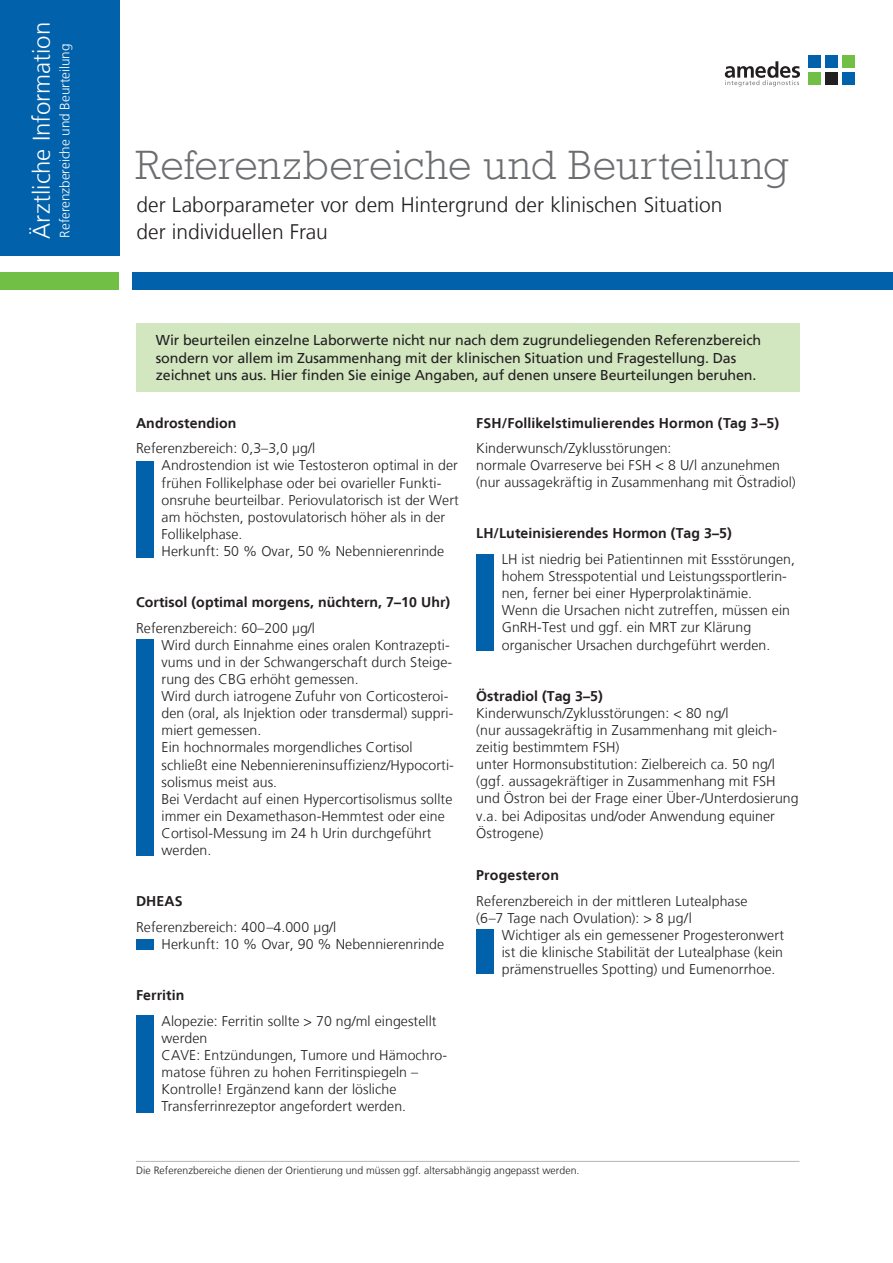
<style>
.page{position:relative;width:893px;height:1263px;background:#fff}
.page>*{position:absolute;margin:0;border:0;box-sizing:border-box;transform-origin:0 0}
.t1{font:300 42px "Rockwell";letter-spacing:.005em;color:#6c6d70}
.t2{font:300 24px "Frutiger LT";color:#fff}
.t3{font:300 21px/27px "Frutiger LT";color:#231f20}
.t4{font:14.25px/17.1px "Frutiger LT";letter-spacing:-.01em;color:#231f20}
.t5{font:300 14.1px/17.1px "Frutiger LT";letter-spacing:.005em;color:#231f20}
.t6{font:700 14.1px "Frutiger LT";letter-spacing:.005em;color:#231f20}
.t7{font:300 13.5px "Frutiger LT";letter-spacing:-.005em;color:#fff}
.t8{font:300 10.5px "Frutiger LT";letter-spacing:.005em;color:#231f20}
</style>
<div class="page">
<div style="left:132px;top:272px;width:761px;height:17px;background:#0161ab"></div>
<div style="left:0;top:272px;width:119px;height:17px;background:#71bf44"></div>
<div style="left:136px;top:323px;width:663px;height:68px;background:#d2e7c0"></div>
<div style="left:136px;top:461px;width:17px;height:96px;background:#0161ab"></div>
<div style="left:476px;top:929px;width:17px;height:45px;background:#0161ab"></div>
<div style="left:136px;top:939px;width:17px;height:10px;background:#0161ab"></div>
<div style="left:136px;top:1015px;width:17px;height:98px;background:#0161ab"></div>
<div style="left:476px;top:554px;width:17px;height:97px;background:#0161ab"></div>
<div style="left:136px;top:639px;width:17px;height:216px;background:#0161ab"></div>
<hr style="left:136px;top:1161px;width:663px;height:1px;background:#bcbdc0">
<div style="left:808px;top:55px;width:13px;height:13px;background:#0161ab"></div>
<div style="left:825px;top:55px;width:13px;height:13px;background:#0161ab"></div>
<div style="left:842px;top:55px;width:13px;height:13px;background:#71bf44"></div>
<div style="left:808px;top:72px;width:13px;height:13px;background:#71bf44"></div>
<div style="left:825px;top:72px;width:13px;height:13px;background:#231f20"></div>
<div style="left:842px;top:72px;width:13px;height:13px;background:#0161ab"></div>
<svg style="left:725px;top:61px;width:75px;height:25px"></svg>
<div style="left:0;top:0;width:119px;height:255px;background:#0161ab"></div>
<h2 class="t2" style="left:28px;top:239px;width:218px;rotate:-90deg">Ärztliche Information</h2>
<p class="t7" style="left:57px;top:238px;width:195px;rotate:-90deg">Referenzbereiche und Beurteilung</p>
<h1 class="t1" style="left:136px;top:134px;width:654px">Referenzbereiche und Beurteilung</h1>
<h3 class="t3" style="left:136px;top:192px;width:588px">der Laborparameter vor dem Hintergrund der klinischen Situation der individuellen Frau</h3>
<p class="t4" style="left:156px;top:332px;width:607px">Wir beurteilen einzelne Laborwerte nicht nur nach dem zugrundeliegenden Referenzbereich sondern vor allem im Zusammenhang mit der klinischen Situation und Fragestellung. Das zeichnet uns aus. Hier finden Sie einige Angaben, auf denen unsere Beurteilungen beruhen.</p>
<p class="t6" style="left:136px;top:414px;width:102px">Androstendion</p>
<p class="t5" style="left:162px;top:440px;width:299px;text-indent:-26px">Referenzbereich: 0,3–3,0 μg/l<br>Androstendion ist wie Testosteron optimal in der frühen Follikelphase oder bei ovarieller Funkti&shy;onsruhe beurteilbar. Periovulatorisch ist der Wert am höchsten, postovulatorisch höher als in der Follikelphase.<br>Herkunft: 50 % Ovar, 50 % Nebennierenrinde</p>
<p class="t6" style="left:136px;top:594px;width:316px">Cortisol (optimal morgens, nüchtern, 7–10 Uhr)</p>
<p class="t5" style="left:162px;top:619px;width:294px;text-indent:-26px">Referenzbereich: 60–200 μg/l<br>Wird durch Einnahme eines oralen Kontrazepti&shy;vums und in der Schwangerschaft durch Steige&shy;rung des CBG erhöht gemessen.<br>Wird durch iatrogene Zufuhr von Corticosteroi&shy;den (oral, als Injektion oder transdermal) suppri&shy;miert gemessen.<br>Ein hochnormales morgendliches Cortisol schließt eine Nebenniereninsuffizienz/Hypocorti&shy;solismus meist aus.<br>Bei Verdacht auf einen Hypercortisolismus sollte immer ein Dexamethason-Hemmtest oder eine Cortisol-Messung im 24 h Urin durchgeführt werden.</p>
<p class="t6" style="left:476px;top:414px;width:305px">FSH/Follikelstimulierendes Hormon (Tag 3–5)</p>
<p class="t5" style="left:476px;top:440px;width:321px">Kinderwunsch/Zyklusstörungen:<br>normale Ovarreserve bei FSH &lt; 8 U/l anzunehmen (nur aussagekräftig in Zusammenhang mit Östradiol)</p>
<p class="t6" style="left:476px;top:525px;width:257px">LH/Luteinisierendes Hormon (Tag 3–5)</p>
<p class="t5" style="left:502px;top:551px;width:295px">LH ist niedrig bei Patientinnen mit Essstörungen, hohem Stresspotential und Leistungssportlerin&shy;nen, ferner bei einer Hyperprolaktinämie.<br>Wenn die Ursachen nicht zutreffen, müssen ein GnRH-Test und ggf. ein MRT zur Klärung organischer Ursachen durchgeführt werden.</p>
<p class="t6" style="left:476px;top:688px;width:128px">Östradiol (Tag 3–5)</p>
<p class="t5" style="left:476px;top:705px;width:324px">Kinderwunsch/Zyklusstörungen: &lt; 80 ng/l<br>(nur aussagekräftig in Zusammenhang mit gleich&shy;zeitig bestimmtem FSH)<br>unter Hormonsubstitution: Zielbereich ca. 50 ng/l (ggf. aussagekräftiger in Zusammenhang mit FSH und Östron bei der Frage einer Über-/Unterdosierung v.a. bei Adipositas und/oder Anwendung equiner Östrogene)</p>
<p class="t6" style="left:476px;top:867px;width:84px">Progesteron</p>
<p class="t5" style="left:476px;top:892px;width:273px">Referenzbereich in der mittleren Lutealphase (6–7 Tage nach Ovulation): &gt; 8 μg/l</p>
<p class="t5" style="left:502px;top:926px;width:284px;text-align:justify">Wichtiger als ein gemessener Progesteronwert ist die klinische Stabilität der Lutealphase (kein prämenstruelles Spotting) und Eumenorrhoe.</p>
<p class="t6" style="left:136px;top:893px;width:48px">DHEAS</p>
<p class="t5" style="left:162px;top:919px;width:284px;text-indent:-26px">Referenzbereich: 400–4.000 μg/l<br>Herkunft: 10 % Ovar, 90 % Nebennierenrinde</p>
<p class="t6" style="left:136px;top:987px;width:50px">Ferritin</p>
<p class="t5" style="left:162px;top:1012px;width:287px">Alopezie: Ferritin sollte &gt; 70 ng/ml eingestellt werden<br>CAVE: Entzündungen, Tumore und Hämochro&shy;matose führen zu hohen Ferritinspiegeln – Kontrolle! Ergänzend kann der lösliche Transferrinrezeptor angefordert werden.</p>
<p class="t8" style="left:136px;top:1164px;width:445px">Die Referenzbereiche dienen der Orientierung und müssen ggf. altersabhängig angepasst werden.</p>
</div>
